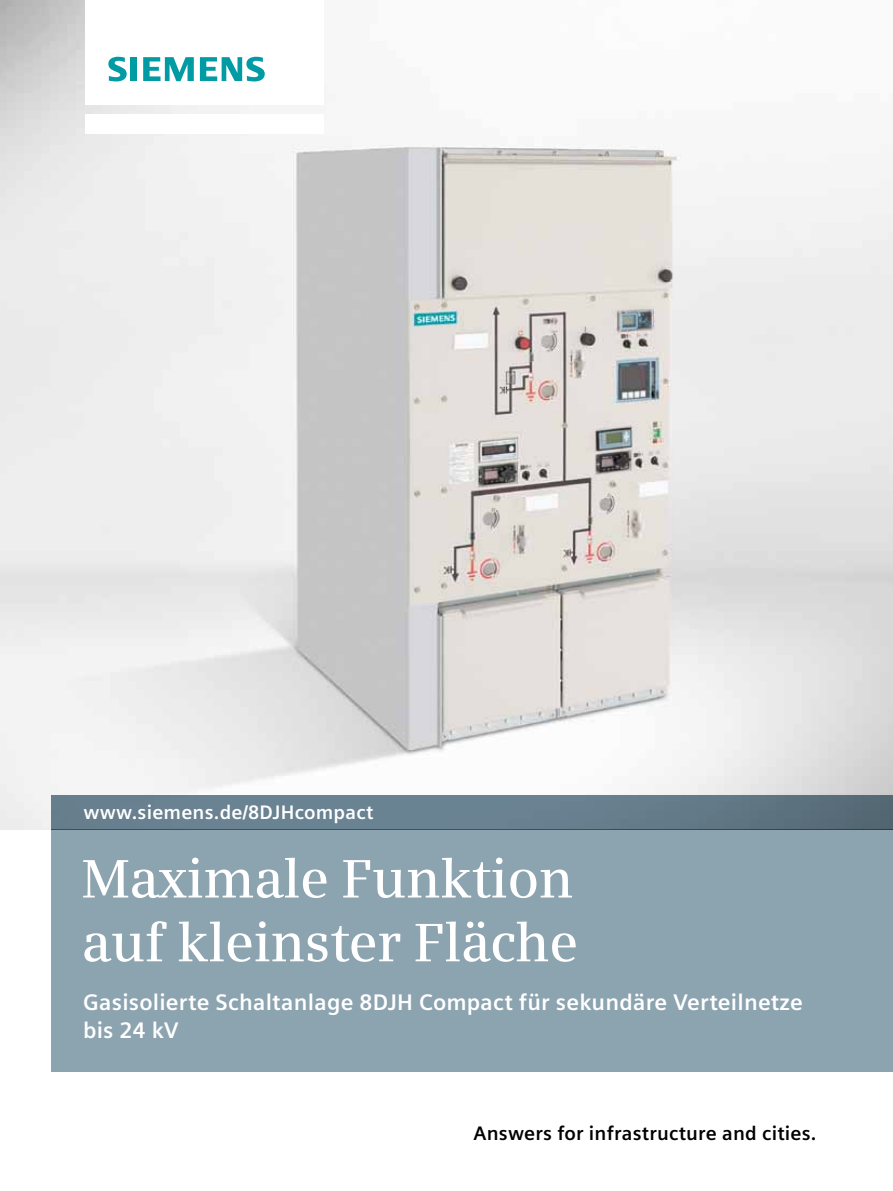
<style>
.page{position:relative;width:893px;height:1191px;background:#fff}
.page>*{position:absolute;margin:0;border:0;box-sizing:border-box;transform-origin:0 0}
.t1{font:600 54px/63.8px "Siemens Serif";letter-spacing:-.01em;color:#fff}
.t2{font:700 22.5px/27.6px "Siemens Sans";letter-spacing:.01em;color:#fff}
.t3{font:700 19.5px "Siemens Sans";letter-spacing:.01em;color:#000}
.t4{font:700 19.5px "Siemens Sans";letter-spacing:.01em;color:#fff}
</style>
<div class="page">
<img style="left:0;top:0;width:893px;height:829px">
<div style="left:51px;top:795px;width:842px;height:34px;background:linear-gradient(to right,#6e8797,#5d7380)"></div>
<div style="left:51px;top:829px;width:842px;height:242px;background:#8ca3b0"></div>
<div style="left:85px;top:114px;width:238px;height:19px;background:#fff"></div>
<div style="left:85px;top:0;width:238px;height:105px;background:#fff"></div>
<svg style="left:108px;top:57px;width:19px;height:24px"></svg>
<div style="left:130px;top:57px;width:7px;height:24px;background:#009ba3"></div>
<svg style="left:143px;top:57px;width:51px;height:24px"></svg>
<svg style="left:200px;top:57px;width:65px;height:24px"></svg>
<p class="t4" style="left:83px;top:801px;width:291px">www.siemens.de/8DJHcompact</p>
<h1 class="t1" style="left:82px;top:846px;width:498px">Maximale Funktion auf kleinster Fläche</h1>
<p class="t2" style="left:83px;top:988px;width:721px">Gasisolierte Schaltanlage 8DJH Compact für sekundäre Verteilnetze bis 24 kV</p>
<p class="t3" style="left:473px;top:1122px;width:344px">Answers for infrastructure and cities.</p>
</div>
